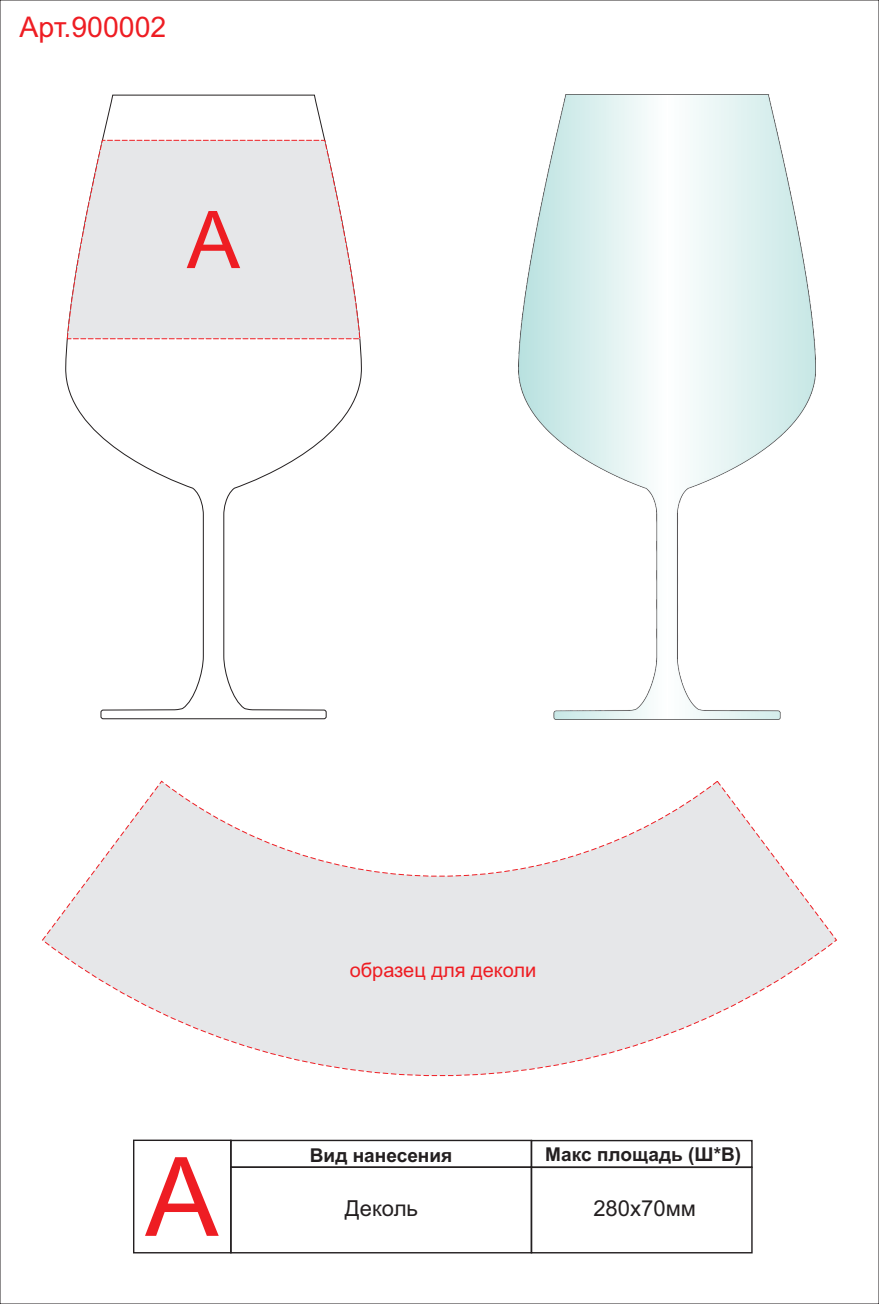
<style>
.page{position:relative;width:879px;height:1304px;background:#fff}
.page>*{position:absolute;margin:0;border:0;box-sizing:border-box;transform-origin:0 0}
.t1{font:109.8px "Arial";color:#ee1d23}
.t2{font:79.7px "Arial";color:#ee1d23}
.t3{font:28.5px "Arial";color:#ee1d23}
.t4{font:22px "Arial";color:#231f20}
.t5{font:20px "Arial";color:#ee1d23}
.t6{font:700 19.1px "Arial";color:#231f20}
</style>
<div class="page">
<svg style="left:42px;top:780px;width:795px;height:297px;fill:#e6e7e9"></svg>
<svg style="left:65px;top:95px;width:297px;height:624px"></svg>
<svg style="left:67px;top:140px;width:293px;height:199px;background:#e8e6e8"></svg>
<img style="left:519px;top:95px;width:296px;height:624px">
<div style="left:230px;top:1140px;width:302px;height:28px;border:1px solid #231f20"></div>
<div style="left:230px;top:1166px;width:302px;height:87px;border:1px solid #231f20"></div>
<div style="left:531px;top:1140px;width:221px;height:28px;border:1px solid #231f20"></div>
<div style="left:531px;top:1166px;width:221px;height:87px;border:1px solid #231f20"></div>
<div style="left:133px;top:1140px;width:99px;height:113px;border:1px solid #231f20"></div>
<h3 class="t3" style="left:19px;top:17px;width:148px">Арт.900002</h3>
<h2 class="t2" style="left:187px;top:210px;width:55px">А</h2>
<h1 class="t1" style="left:145px;top:1156px;width:75px">А</h1>
<p class="t5" style="left:350px;top:963px;width:188px">образец для деколи</p>
<p class="t6" style="left:310px;top:1148px;width:144px">Вид нанесения</p>
<p class="t6" style="left:545px;top:1147px;width:197px">Макс площадь (Ш*В)</p>
<p class="t4" style="left:345px;top:1200px;width:75px">Деколь</p>
<p class="t4" style="left:593px;top:1200px;width:104px">280х70мм</p>
</div>
